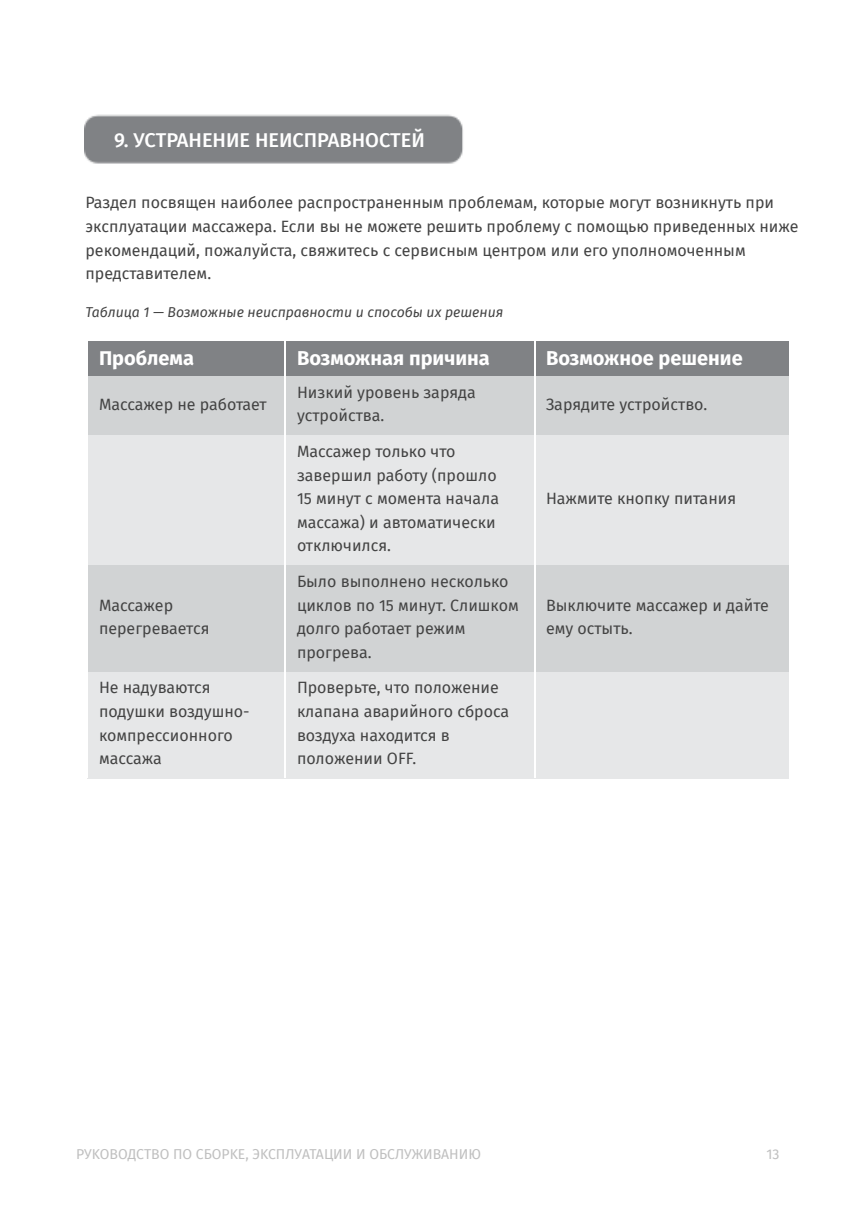
<style>
.page{position:relative;width:862px;height:1214px;background:#fff}
.page>*{position:absolute;margin:0;border:0;box-sizing:border-box;transform-origin:0 0}
.t1{font:700 20px "Fira Sans";color:#fff}
.t2{font:500 20px "Fira Sans";color:#fff}
.t3{font:16px/23.6px "Fira Sans";color:#434343}
.t4{font:italic 14px "Fira Sans";color:#434343}
.t5{font:14px "Fira Sans";color:#bfbfbf}
</style>
<div class="page">
<img style="left:84px;top:114px;width:379px;height:50px">
<div style="left:87px;top:341px;width:198px;height:36px;background:#808285"></div>
<div style="left:285px;top:341px;width:249px;height:36px;background:#808285"></div>
<div style="left:534px;top:341px;width:255px;height:36px;background:#808285"></div>
<div style="left:87px;top:377px;width:198px;height:58px;background:#d1d3d4"></div>
<div style="left:285px;top:377px;width:249px;height:58px;background:#d1d3d4"></div>
<div style="left:534px;top:377px;width:255px;height:58px;background:#d1d3d4"></div>
<div style="left:87px;top:435px;width:198px;height:131px;background:#e6e7e8"></div>
<div style="left:285px;top:435px;width:249px;height:131px;background:#e6e7e8"></div>
<div style="left:534px;top:435px;width:255px;height:131px;background:#e6e7e8"></div>
<div style="left:87px;top:566px;width:198px;height:106px;background:#d1d3d4"></div>
<div style="left:285px;top:566px;width:249px;height:106px;background:#d1d3d4"></div>
<div style="left:534px;top:566px;width:255px;height:106px;background:#d1d3d4"></div>
<div style="left:87px;top:672px;width:198px;height:107px;background:#e6e7e8"></div>
<div style="left:285px;top:672px;width:249px;height:107px;background:#e6e7e8"></div>
<div style="left:534px;top:672px;width:255px;height:107px;background:#e6e7e8"></div>
<hr style="left:86px;top:340px;width:2px;height:438px;background:#fff">
<hr style="left:284px;top:340px;width:2px;height:438px;background:#fff">
<hr style="left:534px;top:340px;width:2px;height:438px;background:#fff">
<p class="t2" style="left:114px;top:128px;width:312px">9. УСТРАНЕНИЕ НЕИСПРАВНОСТЕЙ</p>
<p class="t3" style="left:86px;top:191px;width:715px">Раздел посвящен наиболее распространенным проблемам, которые могут возникнуть при эксплуатации массажера. Если вы не можете решить проблему с помощью приведенных ниже рекомендаций, пожалуйста, свяжитесь с сервисным центром или его уполномоченным представителем.</p>
<p class="t4" style="left:86px;top:304px;width:419px">Таблица 1 — Возможные неисправности и способы их решения</p>
<p class="t1" style="left:99px;top:347px;width:96px">Пpoблeма</p>
<p class="t1" style="left:297px;top:347px;width:194px">Возможная причина</p>
<p class="t1" style="left:546px;top:347px;width:198px">Возможное решение</p>
<p class="t3" style="left:99px;top:392px;width:169px">Массажер не работает</p>
<p class="t3" style="left:297px;top:381px;width:180px">Низкий уровень заряда устройства.</p>
<p class="t3" style="left:546px;top:392px;width:163px">Зарядите устройство.</p>
<p class="t3" style="left:297px;top:440px;width:204px">Массажер только что завершил работу (прошло<br>15 минут с момента начала массажа) и автоматически отключился.</p>
<p class="t3" style="left:546px;top:487px;width:192px">Нажмите кнопку питания</p>
<p class="t3" style="left:99px;top:593px;width:112px">Массажер перегревается</p>
<p class="t3" style="left:297px;top:570px;width:223px">Было выполнено несколько циклов по 15 минут. Слишком долго работает режим прогрева.</p>
<p class="t3" style="left:99px;top:676px;width:152px">Не надуваются подушки воздушно&shy;компрессионного массажа</p>
<p class="t3" style="left:297px;top:676px;width:214px">Проверьте, что положение клапана аварийного сброса воздуха находится в положении OFF.</p>
<p class="t3" style="left:546px;top:593px;width:224px">Выключите массажер и дайте ему остыть.</p>
<p class="t5" style="left:76px;top:1145px;width:406px">PУKOBOДCTBO ПO CБOPKE, ЭKCПЛУATAЦИИ И OБCЛУЖИBAHИЮ</p>
<p class="t5" style="left:766px;top:1145px;width:15px">13</p>
</div>
